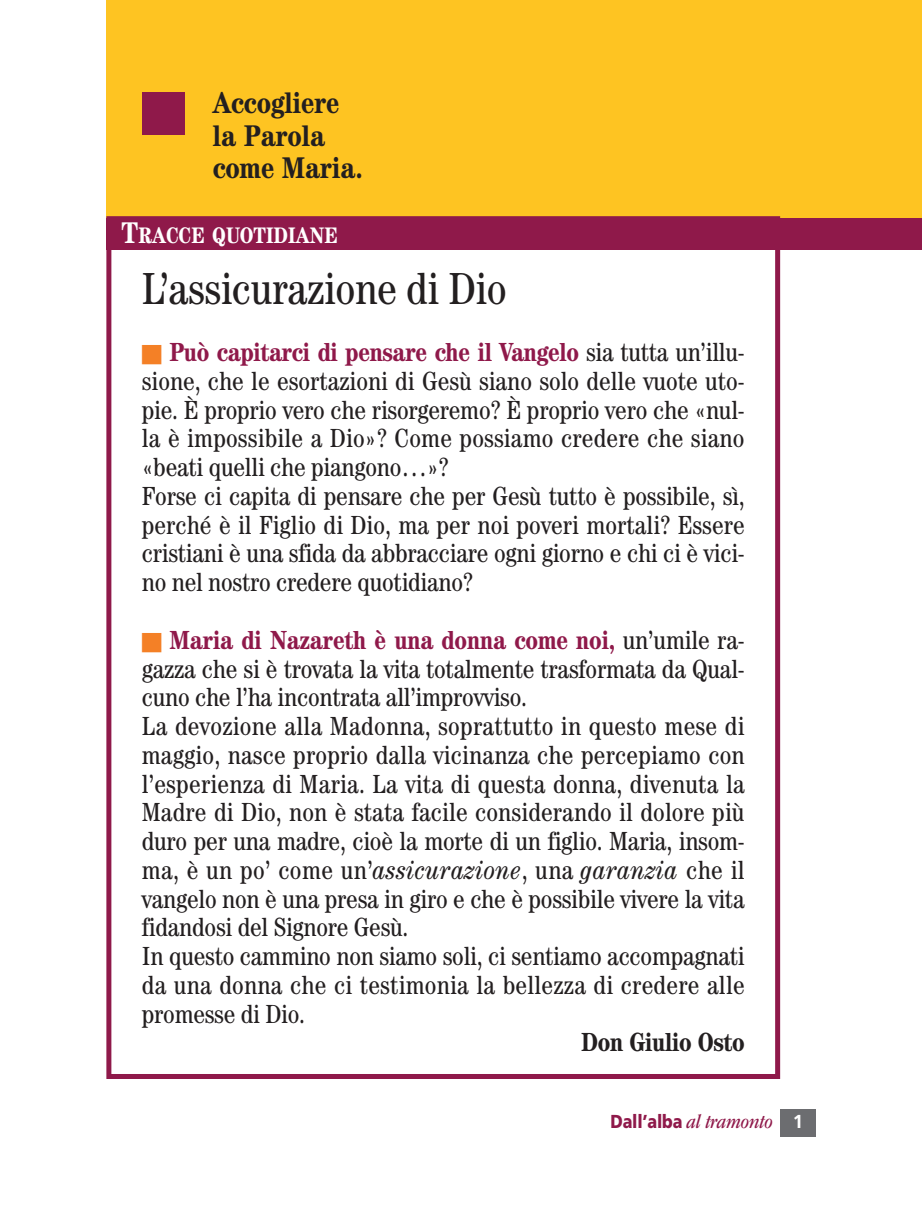
<style>
.page{position:relative;width:922px;height:1205px;background:#fff}
.page>*{position:absolute;margin:0;border:0;box-sizing:border-box;transform-origin:0 0}
.t1{font:condensed 45px "Century";letter-spacing:-.01em;color:#231f20}
.t2{font:700 condensed 30px/32.5px "Century";color:#231f20}
.t3{font:condensed 26.25px/28.8px "Century";letter-spacing:-.01em;color:#231f20}
.t4{font:700 condensed 26.25px "Century";letter-spacing:-.01em;color:#231f20}
.t5{font:700 condensed 22.5px "Century";color:#fff}
.t6{font:italic condensed 20px "ITC Garamond Std";color:#8f194a}
.s1{font-size:30px}
.s2{color:#f48026}
.s3{font-weight:700;color:#8f194a}
.s4{font-style:italic}
.s5{font-family:"Frutiger";font-weight:900;font-style:normal;font-stretch:normal;font-size:18.75px}
.s6{font-family:"Frutiger";font-weight:700;font-style:normal;font-stretch:normal;font-size:18.75px;color:#fff}
</style>
<div class="page">
<div style="left:106px;top:0;width:815px;height:246px;background:#fec422"></div>
<div style="left:106px;top:216px;width:674px;height:863px;border:5px solid #8f194a"></div>
<div style="left:780px;top:1109px;width:35px;height:27px;background:#6c6d70"></div>
<div style="left:106px;top:218px;width:815px;height:32px;background:#8f194a"></div>
<div style="left:142px;top:93px;width:42px;height:42px;background:#8f194a"></div>
<p class="t2" style="left:213px;top:89px;width:151px">Accogliere la Parola come Maria.</p>
<p class="t5" style="left:121px;top:228px;width:218px"><span class="s1">T</span>RACCE QUOTIDIANE</p>
<h1 class="t1" style="left:142px;top:272px;width:366px">L’assicurazione di Dio</h1>
<p class="t3" style="left:142px;top:340px;width:604px"><span class="s2">■</span> <span class="s3">Può capitarci di pensare che il Vangelo</span> sia tutta un’illu&shy;sione, che le esortazioni di Gesù siano solo delle vuote uto&shy;pie. È proprio vero che risorgeremo? È proprio vero che «nul&shy;la è impossibile a Dio»? Come possiamo credere che siano «beati quelli che piangono…»?<br>Forse ci capita di pensare che per Gesù tutto è possibile, sì, perché è il Figlio di Dio, ma per noi poveri mortali? Essere cristiani è una sfida da abbracciare ogni giorno e chi ci è vici&shy;no nel nostro credere quotidiano?</p>
<p class="t3" style="left:142px;top:628px;width:604px"><span class="s2">■</span> <span class="s3">Maria di Nazareth è una donna come noi,</span> un’umile ra&shy;gazza che si è trovata la vita totalmente trasformata da Qual&shy;cuno che l’ha incontrata all’improvviso.<br>La devozione alla Madonna, soprattutto in questo mese di maggio, nasce proprio dalla vicinanza che percepiamo con l’esperienza di Maria. La vita di questa donna, divenuta la Madre di Dio, non è stata facile considerando il dolore più duro per una madre, cioè la morte di un figlio. Maria, insom&shy;ma, è un po’ come un’<span class="s4">assicurazione</span>, una <span class="s4">garanzia</span> che il vangelo non è una presa in giro e che è possibile vivere la vita fidandosi del Signore Gesù.<br>In questo cammino non siamo soli, ci sentiamo accompagnati da una donna che ci testimonia la bellezza di credere alle promesse di Dio.</p>
<p class="t4" style="left:581px;top:1033px;width:165px">Don Giulio Osto</p>
<p class="t6" style="left:610px;top:1110px;width:194px"><span class="s5">Dall’alba</span> al tramonto <span class="s6">1</span></p>
</div>
